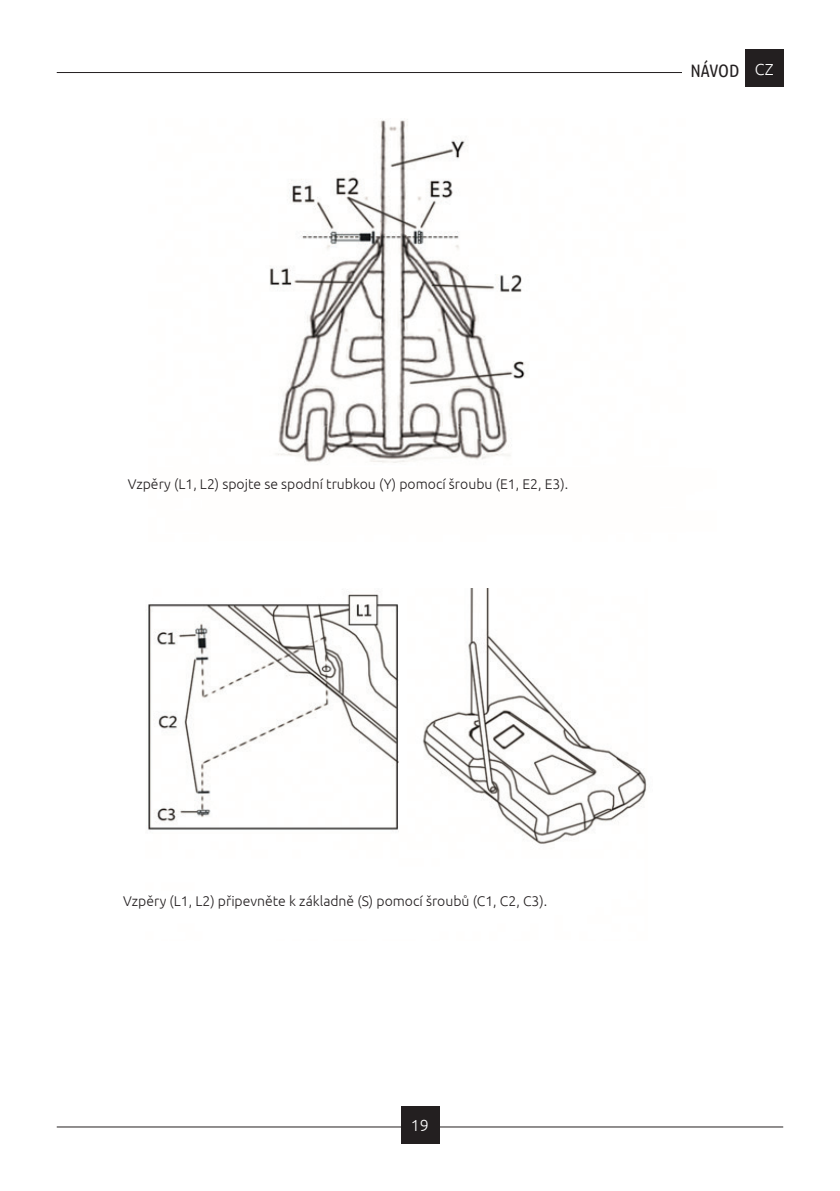
<style>
.page{position:relative;width:840px;height:1191px;background:#fff}
.page>*{position:absolute;margin:0;border:0;box-sizing:border-box;transform-origin:0 0}
.t1{font:18px "Ubuntu Condensed";letter-spacing:-.005em;color:#231f20}
.t2{font:300 16px "Ubuntu";color:#fff}
.t3{font:300 14px "Ubuntu";color:#231f20}
.s1{font-family:"Ubuntu";font-weight:300;font-size:16px;color:#fff}
</style>
<div class="page">
<hr style="left:57px;top:72px;width:725px;height:1px;background:#231f20">
<div style="left:744px;top:49px;width:38px;height:38px;background:#231f20"></div>
<div style="left:682px;top:52px;width:62px;height:33px;background:#fff"></div>
<hr style="left:57px;top:1126px;width:725px;height:1px;background:#231f20">
<div style="left:401px;top:1106px;width:38px;height:37px;background:#231f20"></div>
<img style="left:270px;top:119px;width:257px;height:344px">
<img style="left:148px;top:588px;width:499px;height:256px">
<p class="t1" style="left:690px;top:59px;width:85px">NÁVOD <span class="s1">CZ</span></p>
<p class="t3" style="left:128px;top:475px;width:441px">Vzpěry (L1, L2) spojte se spodní trubkou (Y) pomocí šroubu (E1, E2, E3).</p>
<p class="t3" style="left:123px;top:892px;width:425px">Vzpěry (L1, L2) připevněte k základně (S) pomocí šroubů (C1, C2, C3).</p>
<p class="t2" style="left:411px;top:1115px;width:20px">19</p>
</div>
